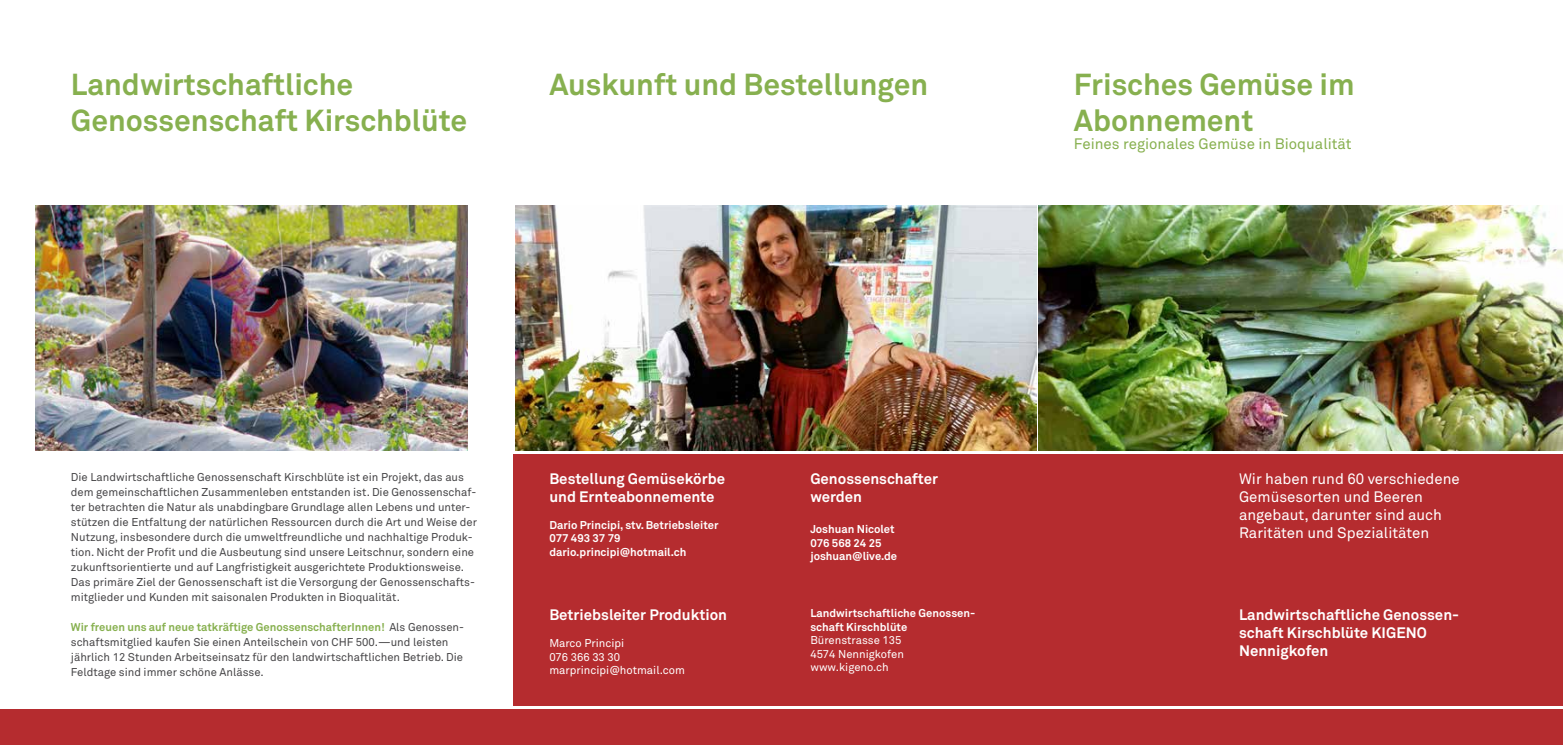
<style>
.page{position:relative;width:1563px;height:745px;background:#fff}
.page>*{position:absolute;margin:0;border:0;box-sizing:border-box;transform-origin:0 0}
.t1{font:700 30px/36px "Akkurat";color:#87b04f}
.t2{font:700 15px/18px "Akkurat";color:#fff}
.t3{font:15px/18px "Akkurat";color:#fff}
.t4{font:15px "Akkurat";color:#87b04f}
.t5{font:11.25px/15px "Akkurat";color:#464547}
.t6{font:700 11.25px/13.5px "Akkurat";color:#fff}
.t7{font:11.25px/13.5px "Akkurat";color:#fff}
.s1{font-weight:700;color:#87b04f}
</style>
<div class="page">
<img style="left:515px;top:206px;width:1048px;height:244px">
<img style="left:35px;top:206px;width:433px;height:244px">
<div style="left:0;top:709px;width:1563px;height:35px;background:#b52c2f"></div>
<div style="left:514px;top:454px;width:1049px;height:251px;background:#b52c2f"></div>
<h1 class="t1" style="left:71px;top:66px;width:398px">Landwirtschaftliche<br>Genossenschaft Kirschblüte</h1>
<h1 class="t1" style="left:549px;top:66px;width:380px">Auskunft und Bestellungen</h1>
<h1 class="t1" style="left:1074px;top:66px;width:282px">Frisches Gemüse im<br>Abonnement</h1>
<h2 class="t4" style="left:1074px;top:134px;width:279px">Feines regionales Gemüse in Bioqualität</h2>
<p class="t5" style="left:71px;top:469px;width:408px">Die Landwirtschaftliche Genossenschaft Kirschblüte ist ein Projekt, das aus dem gemeinschaftlichen Zusammenleben entstanden ist. Die Genossenschaf&shy;ter betrachten die Natur als unabdingbare Grundlage allen Lebens und unter&shy;stützen die Entfaltung der natürlichen Ressourcen durch die Art und Weise der Nutzung, insbesondere durch die umweltfreundliche und nachhaltige Produk&shy;tion. Nicht der Profit und die Ausbeutung sind unsere Leitschnur, sondern eine zukunftsorientierte und auf Langfristigkeit ausgerichtete Produktionsweise.<br>Das primäre Ziel der Genossenschaft ist die Versorgung der Genossenschafts&shy;mitglieder und Kunden mit saisonalen Produkten in Bioqualität.</p>
<p class="t5" style="left:71px;top:619px;width:395px"><span class="s1">Wir freuen uns auf neue tatkräftige GenossenschafterInnen!</span> Als Genossen&shy;schaftsmitglied kaufen Sie einen Anteilschein von CHF 500.—und leisten jährlich 12 Stunden Arbeitseinsatz für den landwirtschaftlichen Betrieb. Die Feldtage sind immer schöne Anlässe.</p>
<h2 class="t2" style="left:549px;top:469px;width:177px">Bestellung Gemüsekörbe und Ernteabonnemente</h2>
<p class="t6" style="left:549px;top:517px;width:171px">Dario Principi, stv. Betriebsleiter<br>077 493 37 79 dario.principi@hotmail.ch</p>
<h2 class="t2" style="left:549px;top:605px;width:179px">Betriebsleiter Produktion</h2>
<p class="t7" style="left:549px;top:635px;width:137px">Marco Principi<br>076 366 33 30 marprincipi@hotmail.com</p>
<h2 class="t2" style="left:810px;top:469px;width:129px">Genossenschafter werden</h2>
<p class="t6" style="left:810px;top:522px;width:88px">Joshuan Nicolet<br>076 568 24 25 joshuan@live.de</p>
<p class="t6" style="left:810px;top:605px;width:167px">Landwirtschaftliche Genossen&shy;schaft Kirschblüte</p>
<p class="t7" style="left:810px;top:632px;width:95px">Bürenstrasse 135<br>4574 Nennigkofen www.kigeno.ch</p>
<h2 class="t3" style="left:1239px;top:469px;width:222px">Wir haben rund 60 verschiedene<br>Gemüsesorten und Beeren angebaut, darunter sind auch<br>Raritäten und Spezialitäten</h2>
<h2 class="t2" style="left:1239px;top:605px;width:222px">Landwirtschaftliche Genossen&shy;schaft Kirschblüte KIGENO<br>Nennigkofen</h2>
</div>
